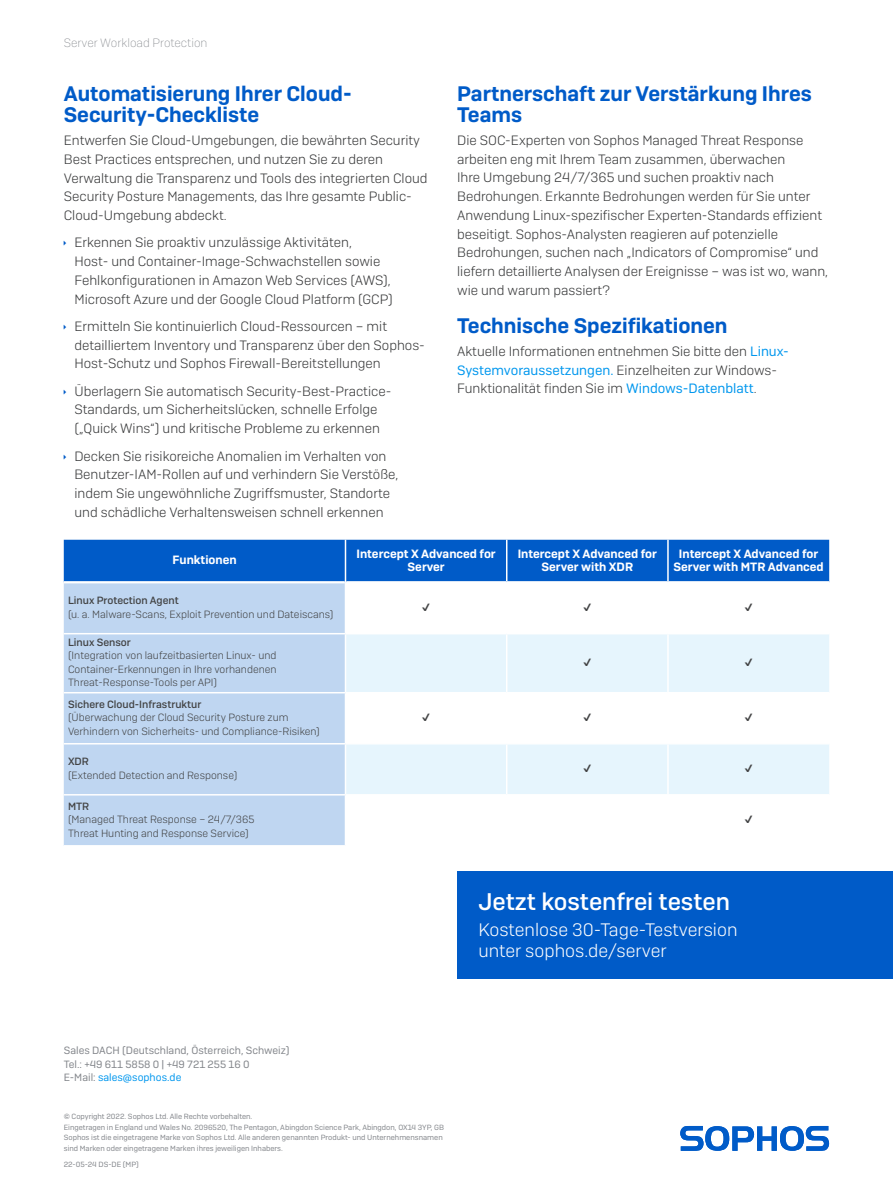
<style>
.page{position:relative;width:893px;height:1191px;background:#fff}
.page>*{position:absolute;margin:0;border:0;box-sizing:border-box;transform-origin:0 0}
.CTA_Heading{font:500 24px "Sophos Sans";color:#fff}
.Subheading_1{font:600 21px/21px "Sophos Sans";color:#005bc8}
.CTA_Copy{font:300 18px/21.6px "Sophos Sans";color:#fff}
.Body_Copy{font:300 13.5px/18.8px "Sophos Sans";color:#363738}
.Table_Header{font:600 12px/13.5px "Sophos Sans";color:#fff;text-align:center}
.Page_Header{font:200 12px "Sophos Sans";color:#83868b}
.Table_Left_Column{font:300 10.5px/13.5px "Sophos Sans";color:#424344}
.t1{font:10.5px/13.5px "Sophos Sans";color:#83868b}
.Table_Left_Column-2{font:500 10.5px "Sophos Sans";color:#424344}
.Copyright{font:7.5px/10.5px "Sophos Sans";color:#83868b}
.Job_No__and_Version{font:7.5px "Sophos Sans";color:#83868b}
.s1{font-weight:400;color:#0097ee}
.s2{color:#0097ee}
</style>
<div class="page">
<div style="left:457px;top:871px;width:436px;height:107px;background:#005bc8"></div>
<svg style="left:680px;top:1126px;width:149px;height:24px"></svg>
<div style="left:64px;top:540px;width:765px;height:41px;background:#005bc8"></div>
<div style="left:64px;top:583px;width:281px;height:262px;background:#bfd6f1"></div>
<svg style="left:346px;top:634px;width:483px;height:160px;fill:#e6f5fd"></svg>
<hr style="left:506px;top:540px;width:1px;height:41px;background:#fff">
<hr style="left:667px;top:540px;width:2px;height:41px;background:#fff">
<hr style="left:506px;top:634px;width:1px;height:58px;background:#fff">
<hr style="left:667px;top:634px;width:2px;height:58px;background:#fff">
<hr style="left:506px;top:693px;width:1px;height:50px;background:#fff">
<hr style="left:667px;top:693px;width:2px;height:50px;background:#fff">
<hr style="left:506px;top:744px;width:1px;height:50px;background:#fff">
<hr style="left:667px;top:744px;width:2px;height:50px;background:#fff">
<hr style="left:345px;top:540px;width:1px;height:42px;background:#fff">
<hr style="left:64px;top:633px;width:281px;height:1px;background:#fff">
<hr style="left:64px;top:692px;width:281px;height:1px;background:#fff">
<hr style="left:668px;top:692px;width:161px;height:1px;background:#fff">
<hr style="left:64px;top:743px;width:281px;height:1px;background:#fff">
<hr style="left:668px;top:743px;width:161px;height:1px;background:#fff">
<hr style="left:64px;top:794px;width:281px;height:1px;background:#fff">
<hr style="left:345px;top:692px;width:162px;height:1px;background:#fff">
<hr style="left:507px;top:692px;width:161px;height:1px;background:#fff">
<hr style="left:345px;top:743px;width:162px;height:1px;background:#fff">
<hr style="left:507px;top:743px;width:161px;height:1px;background:#fff">
<svg style="left:584px;top:658px;width:7px;height:8px"></svg>
<svg style="left:745px;top:658px;width:7px;height:8px"></svg>
<svg style="left:422px;top:713px;width:8px;height:8px"></svg>
<svg style="left:584px;top:713px;width:7px;height:8px"></svg>
<svg style="left:745px;top:713px;width:7px;height:8px"></svg>
<svg style="left:584px;top:764px;width:7px;height:8px"></svg>
<svg style="left:745px;top:764px;width:7px;height:8px"></svg>
<p class="Page_Header" style="left:64px;top:35px;width:145px">Server Workload Protection</p>
<p class="Subheading_1" style="left:64px;top:83px;width:289px">Automatisierung Ihrer Cloud-<br>Security-Checkliste</p>
<p class="Body_Copy" style="left:64px;top:131px;width:365px">Entwerfen Sie Cloud-Umgebungen, die bewährten Security Best Practices entsprechen, und nutzen Sie zu deren Verwaltung die Transparenz und Tools des integrierten Cloud Security Posture Managements, das Ihre gesamte Public-Cloud-Umgebung abdeckt.</p>
<p class="Body_Copy" style="left:74px;top:233px;width:320px">Erkennen Sie proaktiv unzulässige Aktivitäten,<br>Host- und Container-Image-Schwachstellen sowie Fehlkonfigurationen in Amazon Web Services (AWS), Microsoft Azure und der Google Cloud Platform (GCP)</p>
<p class="Body_Copy" style="left:74px;top:317px;width:352px">Ermitteln Sie kontinuierlich Cloud-Ressourcen – mit detailliertem Inventory und Transparenz über den Sophos-<br>Host-Schutz und Sophos Firewall-Bereitstellungen</p>
<p class="Body_Copy" style="left:74px;top:381px;width:318px">Überlagern Sie automatisch Security-Best-Practice-<br>Standards, um Sicherheitslücken, schnelle Erfolge („Quick Wins“) und kritische Probleme zu erkennen</p>
<p class="Body_Copy" style="left:74px;top:446px;width:326px">Decken Sie risikoreiche Anomalien im Verhalten von Benutzer-IAM-Rollen auf und verhindern Sie Verstöße, indem Sie ungewöhnliche Zugriffsmuster, Standorte und schädliche Verhaltensweisen schnell erkennen</p>
<p class="Subheading_1" style="left:457px;top:83px;width:356px">Partnerschaft zur Verstärkung Ihres<br>Teams</p>
<p class="Body_Copy" style="left:457px;top:130px;width:372px">Die SOC-Experten von Sophos Managed Threat Response arbeiten eng mit Ihrem Team zusammen, überwachen<br>Ihre Umgebung 24/7/365 und suchen proaktiv nach Bedrohungen. Erkannte Bedrohungen werden für Sie unter Anwendung Linux-spezifischer Experten-Standards effizient beseitigt. Sophos-Analysten reagieren auf potenzielle Bedrohungen, suchen nach „Indicators of Compromise“ und liefern detaillierte Analysen der Ereignisse – was ist wo, wann, wie und warum passiert?</p>
<p class="Subheading_1" style="left:457px;top:315px;width:272px">Technische Spezifikationen</p>
<p class="Body_Copy" style="left:457px;top:341px;width:333px">Aktuelle Informationen entnehmen Sie bitte den <span class="s1">Linux-<br>Systemvoraussetzungen.</span> Einzelheiten zur Windows-<br>Funktionalität finden Sie im <span class="s1">Windows-Datenblatt</span>.</p>
<p class="Table_Header" style="left:173px;top:553px;width:66px">Funktionen</p>
<p class="Table_Header" style="left:356px;top:546px;width:141px">Intercept X Advanced for<br>Server</p>
<p class="Table_Header" style="left:518px;top:546px;width:141px">Intercept X Advanced for<br>Server with XDR</p>
<p class="Table_Header" style="left:673px;top:546px;width:152px">Intercept X Advanced for<br>Server with MTR Advanced</p>
<p class="Table_Left_Column-2" style="left:68px;top:594px;width:112px">Linux Protection Agent</p>
<p class="Table_Left_Column" style="left:68px;top:607px;width:267px">(u. a. Malware-Scans, Exploit Prevention und Dateiscans)</p>
<p class="Table_Left_Column-2" style="left:68px;top:636px;width:64px">Linux Sensor</p>
<p class="Table_Left_Column" style="left:68px;top:648px;width:210px;text-align:justify">(Integration von laufzeitbasierten Linux- und Container-Erkennungen in Ihre vorhandenen Threat-Response-Tools per API)</p>
<p class="Table_Left_Column-2" style="left:68px;top:697px;width:135px">Sichere Cloud-Infrastruktur</p>
<p class="Table_Left_Column" style="left:68px;top:710px;width:253px">(Überwachung der Cloud Security Posture zum<br>Verhindern von Sicherheits- und Compliance-Risiken)</p>
<p class="Table_Left_Column-2" style="left:68px;top:755px;width:22px">XDR</p>
<p class="Table_Left_Column" style="left:68px;top:768px;width:171px">(Extended Detection and Response)</p>
<p class="Table_Left_Column-2" style="left:68px;top:799px;width:23px">MTR</p>
<p class="Table_Left_Column" style="left:68px;top:812px;width:188px">(Managed Threat Response – 24/7/365<br>Threat Hunting and Response Service)</p>
<p class="t1" style="left:64px;top:1044px;width:227px">Sales DACH (Deutschland, Österreich, Schweiz)<br>Tel.: +49 611 5858 0 | +49 721 255 16 0<br>E-Mail: <span class="s2">sales@sophos.de</span></p>
<p class="Copyright" style="left:64px;top:1111px;width:190px">© Copyright 2022. Sophos Ltd. Alle Rechte vorbehalten.</p>
<p class="Copyright" style="left:64px;top:1121px;width:382px">Eingetragen in England und Wales No. 2096520, The Pentagon, Abingdon Science Park, Abingdon, OX14 3YP, GB</p>
<p class="Copyright" style="left:64px;top:1132px;width:380px">Sophos ist die eingetragene Marke von Sophos Ltd. Alle anderen genannten Produkt- und Unternehmensnamen sind Marken oder eingetragene Marken ihres jeweiligen Inhabers.</p>
<p class="Job_No__and_Version" style="left:64px;top:1160px;width:76px">22-05-24 DS-DE (MP)</p>
<p class="CTA_Heading" style="left:478px;top:887px;width:253px">Jetzt kostenfrei testen</p>
<p class="CTA_Copy" style="left:478px;top:918px;width:261px">Kostenlose 30-Tage-Testversion unter sophos.de/server</p>
</div>
